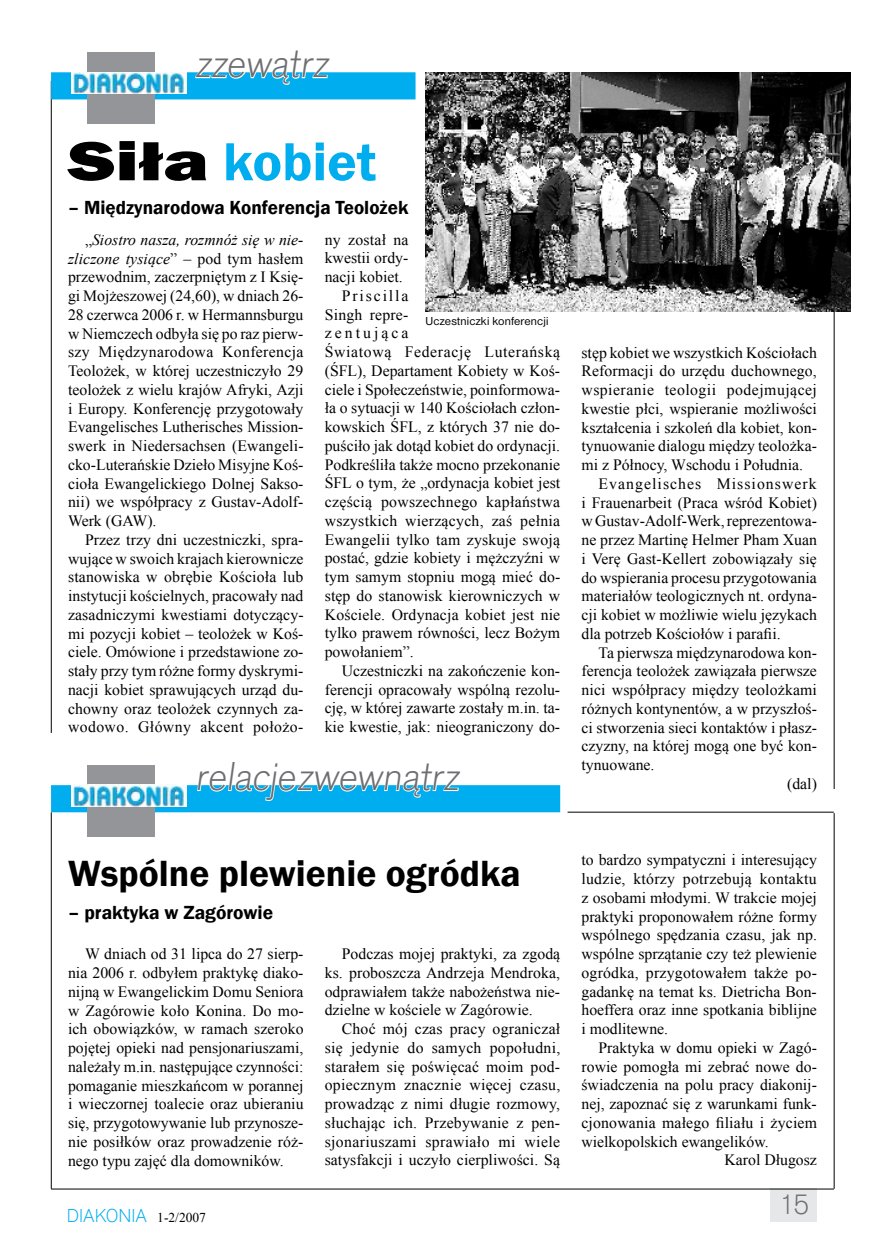
<style>
.page{position:relative;width:885px;height:1259px;background:#fff}
.page>*{position:absolute;margin:0;border:0;box-sizing:border-box;transform-origin:0 0}
.t1{font:600 55.5px "Franklin Gothic";color:#00aeef}
.t2{font:42px "Accius TEE Ligh";color:#6d6e71}
.t3{font:600 37.5px "Franklin Gothic";color:#000}
.t4{font:30px "Accius TEE Ligh";color:#6d6e71}
.t5{font:600 19.5px "Franklin Gothic";color:#000}
.t6{font:19.5px "Accius TEE Ligh";color:#00aeef}
.t7{font:15.75px/18.8px "Times New Roman";color:#000;text-align:justify}
.t8{font:15.75px "Times New Roman";letter-spacing:.03em;color:#000}
.t9{font:15.75px "Times New Roman";letter-spacing:.02em;color:#000}
.t10{font:15.75px "Times New Roman";letter-spacing:.04em;color:#000}
.t11{font:15.75px "Times New Roman";letter-spacing:.065em;color:#000}
.t12{font:15.75px "Times New Roman";letter-spacing:.12em;color:#000}
.t13{font:15.75px "Times New Roman";letter-spacing:.19em;color:#000}
.t14{font:12px "Nimbus San DEE";letter-spacing:.015em;color:#000}
.s1{font-weight:800;font-size:57px;color:#000}
.s2{font-style:italic}
.s3{font-family:"Times New Roman";font-size:13.5px;color:#000}
</style>
<div class="page">
<div style="left:770px;top:1188px;width:46px;height:33px;background:#e6e7e8"></div>
<hr style="left:833px;top:99px;width:1px;height:690px;background:#000">
<hr style="left:51px;top:81px;width:1px;height:652px;background:#000">
<hr style="left:51px;top:1188px;width:782px;height:1px;background:#000">
<div style="left:51px;top:72px;width:364px;height:27px;background:#00aeef"></div>
<div style="left:88px;top:53px;width:67px;height:71px;background:#939598"></div>
<img style="left:71px;top:72px;width:115px;height:22px">
<svg style="left:194px;top:72px;width:137px;height:13px"></svg>
<hr style="left:567px;top:812px;width:266px;height:1px;background:#000">
<div style="left:51px;top:785px;width:509px;height:27px;background:#00aeef"></div>
<div style="left:88px;top:765px;width:67px;height:72px;background:#939598"></div>
<img style="left:71px;top:785px;width:115px;height:22px">
<svg style="left:196px;top:785px;width:266px;height:16px"></svg>
<hr style="left:51px;top:812px;width:1px;height:376px;background:#000">
<hr style="left:833px;top:813px;width:1px;height:375px;background:#000">
<img style="left:425px;top:72px;width:425px;height:239px">
<h2 class="t2" style="left:195px;top:40px;width:141px">z zewątrz</h2>
<h1 class="t1" style="left:68px;top:128px;width:310px"><span class="s1">Siła</span> kobiet</h1>
<p class="t5" style="left:68px;top:195px;width:342px">– Międzynarodowa Konferencja Teolożek</p>
<p class="t7" style="left:68px;top:230px;width:237px;text-indent:17px">„<span class="s2">Siostro nasza, rozmnóż się w nie&shy;zliczone tysiące</span>” – pod tym hasłem przewodnim, zaczerpniętym z I Księ&shy;gi Mojżeszowej (24,60), w dniach 26- 28 czerwca 2006 r. w Hermannsburgu w Niemczech odbyła się po raz pierw&shy;szy Międzynarodowa Konferencja Teolożek, w której uczestniczyło 29 teolożek z wielu krajów Afryki, Azji i Europy. Konferencję przygotowały Evangelisches Lutherisches Mission&shy;swerk in Niedersachsen (Ewangeli&shy;cko-Luterańskie Dzieło Misyjne Koś&shy;cioła Ewangelickiego Dolnej Sakso&shy;nii) we współpracy z Gustav-Adolf-Werk (GAW).</p>
<p class="t7" style="left:68px;top:530px;width:237px;text-indent:17px">Przez trzy dni uczestniczki, spra&shy;wujące w swoich krajach kierownicze stanowiska w obrębie Kościoła lub instytucji kościelnych, pracowały nad zasadniczymi kwestiami dotyczący&shy;mi pozycji kobiet – teolożek w Koś&shy;ciele. Omówione i przedstawione zo&shy;stały przy tym różne formy dyskrymi&shy;nacji kobiet sprawujących urząd du&shy;chowny oraz teolożek czynnych za&shy;wodowo. Główny akcent położo-</p>
<p class="t7" style="left:325px;top:230px;width:85px">ny został na</p>
<p class="t7" style="left:325px;top:248px;width:85px">kwestii ordy-</p>
<p class="t7" style="left:325px;top:267px;width:79px">nacji kobiet.</p>
<p class="t12" style="left:342px;top:285px;width:68px">Priscilla</p>
<p class="t7" style="left:325px;top:305px;width:85px">Singh repre-</p>
<p class="t13" style="left:325px;top:322px;width:85px">zentująca</p>
<p class="t10" style="left:325px;top:341px;width:237px">Światową Federację Luterańską</p>
<p class="t7" style="left:325px;top:361px;width:237px">(ŚFL), Departament Kobiety w Koś-</p>
<p class="t7" style="left:325px;top:380px;width:237px">ciele i Społeczeństwie, poinformowa-</p>
<p class="t7" style="left:325px;top:398px;width:237px">ła o sytuacji w 140 Kościołach człon-</p>
<p class="t7" style="left:325px;top:417px;width:237px">kowskich ŚFL, z których 37 nie do-</p>
<p class="t7" style="left:325px;top:436px;width:237px">puściło jak dotąd kobiet do ordynacji.</p>
<p class="t7" style="left:325px;top:455px;width:237px">Podkreśliła także mocno przekonanie</p>
<p class="t7" style="left:325px;top:473px;width:237px">ŚFL o tym, że „ordynacja kobiet jest</p>
<p class="t9" style="left:325px;top:491px;width:237px">częścią powszechnego kapłaństwa</p>
<p class="t7" style="left:325px;top:511px;width:237px">wszystkich wierzących, zaś pełnia</p>
<p class="t7" style="left:325px;top:530px;width:237px">Ewangelii tylko tam zyskuje swoją</p>
<p class="t7" style="left:325px;top:548px;width:237px">postać, gdzie kobiety i mężczyźni w</p>
<p class="t7" style="left:325px;top:567px;width:237px">tym samym stopniu mogą mieć do-</p>
<p class="t7" style="left:325px;top:586px;width:237px">stęp do stanowisk kierowniczych w</p>
<p class="t7" style="left:325px;top:605px;width:237px">Kościele. Ordynacja kobiet jest nie</p>
<p class="t7" style="left:325px;top:623px;width:237px">tylko prawem równości, lecz Bożym</p>
<p class="t7" style="left:325px;top:642px;width:90px">powołaniem”.</p>
<p class="t7" style="left:342px;top:661px;width:220px">Uczestniczki na zakończenie kon-</p>
<p class="t7" style="left:325px;top:680px;width:237px">ferencji opracowały wspólną rezolu-</p>
<p class="t7" style="left:325px;top:698px;width:236px">cję, w której zawarte zostały m.in. ta-</p>
<p class="t7" style="left:325px;top:717px;width:237px">kie kwestie, jak: nieograniczony do-</p>
<p class="t14" style="left:425px;top:315px;width:124px">Uczestniczki konferencji</p>
<h2 class="t2" style="left:195px;top:753px;width:272px">relacje z wewnątrz</h2>
<p class="t7" style="left:581px;top:343px;width:237px">stęp kobiet we wszystkich Kościołach</p>
<p class="t7" style="left:581px;top:361px;width:237px">Reformacji do urzędu duchownego,</p>
<p class="t8" style="left:581px;top:379px;width:237px">wspieranie teologii podejmującej</p>
<p class="t7" style="left:581px;top:399px;width:237px">kwestie płci, wspieranie możliwości</p>
<p class="t7" style="left:581px;top:418px;width:237px">kształcenia i szkoleń dla kobiet, kon-</p>
<p class="t7" style="left:581px;top:436px;width:237px">tynuowanie dialogu między teolożka-</p>
<p class="t7" style="left:581px;top:455px;width:223px">mi z Północy, Wschodu i Południa.</p>
<p class="t11" style="left:598px;top:473px;width:220px">Evangelisches Missionswerk</p>
<p class="t7" style="left:581px;top:493px;width:237px">i Frauenarbeit (Praca wśród Kobiet)</p>
<p class="t7" style="left:581px;top:511px;width:235px">w Gustav-Adolf-Werk, reprezentowa-</p>
<p class="t7" style="left:581px;top:530px;width:237px">ne przez Martinę Helmer Pham Xuan</p>
<p class="t7" style="left:581px;top:549px;width:237px">i Verę Gast-Kellert zobowiązały się</p>
<p class="t7" style="left:581px;top:568px;width:237px">do wspierania procesu przygotowania</p>
<p class="t7" style="left:581px;top:586px;width:237px">materiałów teologicznych nt. ordyna-</p>
<p class="t7" style="left:581px;top:605px;width:237px">cji kobiet w możliwie wielu językach</p>
<p class="t7" style="left:581px;top:624px;width:201px">dla potrzeb Kościołów i parafii.</p>
<p class="t7" style="left:598px;top:643px;width:220px">Ta pierwsza międzynarodowa kon-</p>
<p class="t7" style="left:581px;top:661px;width:237px">ferencja teolożek zawiązała pierwsze</p>
<p class="t7" style="left:581px;top:680px;width:237px">nici współpracy między teolożkami</p>
<p class="t7" style="left:581px;top:699px;width:236px">różnych kontynentów, a w przyszłoś-</p>
<p class="t7" style="left:581px;top:718px;width:237px">ci stworzenia sieci kontaktów i płasz-</p>
<p class="t7" style="left:581px;top:736px;width:237px">czyzny, na której mogą one być kon-</p>
<p class="t7" style="left:581px;top:755px;width:75px">tynuowane.</p>
<p class="t7" style="left:787px;top:774px;width:31px">(dal)</p>
<h3 class="t3" style="left:68px;top:850px;width:454px">Wspólne plewienie ogródka</h3>
<p class="t5" style="left:68px;top:900px;width:207px">– praktyka w Zagórowie</p>
<p class="t7" style="left:325px;top:944px;width:237px;text-indent:17px">Podczas mojej praktyki, za zgodą ks. proboszcza Andrzeja Mendroka, odprawiałem także nabożeństwa nie&shy;dzielne w kościele w Zagórowie.</p>
<p class="t7" style="left:325px;top:1019px;width:237px;text-indent:17px">Choć mój czas pracy ograniczał się jedynie do samych popołudni, starałem się poświęcać moim pod&shy;opiecznym znacznie więcej czasu, prowadząc z nimi długie rozmowy, słuchając ich. Przebywanie z pen&shy;sjonariuszami sprawiało mi wiele satysfakcji i uczyło cierpliwości. Są</p>
<p class="t7" style="left:68px;top:944px;width:237px;text-indent:17px">W dniach od 31 lipca do 27 sierp&shy;nia 2006 r. odbyłem praktykę diako&shy;nijną w Ewangelickim Domu Seniora w Zagórowie koło Konina. Do mo&shy;ich obowiązków, w ramach szeroko pojętej opieki nad pensjonariuszami, należały m.in. następujące czynności: pomaganie mieszkańcom w porannej i wieczornej toalecie oraz ubieraniu się, przygotowywanie lub przynosze&shy;nie posiłków oraz prowadzenie róż&shy;nego typu zajęć dla domowników.</p>
<p class="t6" style="left:67px;top:1204px;width:141px">DIAKONIA <span class="s3">1-2/2007</span></p>
<p class="t7" style="left:581px;top:850px;width:237px">to bardzo sympatyczni i interesujący ludzie, którzy potrzebują kontaktu z osobami młodymi. W trakcie mojej praktyki proponowałem różne formy wspólnego spędzania czasu, jak np. wspólne sprzątanie czy też plewienie ogródka, przygotowałem także po&shy;gadankę na temat ks. Dietricha Bon&shy;hoeffera oraz inne spotkania biblijne i modlitewne.</p>
<p class="t7" style="left:598px;top:1038px;width:220px">Praktyka w domu opieki w Zagó-</p>
<p class="t7" style="left:581px;top:1056px;width:237px">rowie pomogła mi zebrać nowe do-</p>
<p class="t7" style="left:581px;top:1075px;width:237px">świadczenia na polu pracy diakonij-</p>
<p class="t7" style="left:581px;top:1094px;width:237px">nej, zapoznać się z warunkami funk-</p>
<p class="t7" style="left:581px;top:1113px;width:237px">cjonowania małego filiału i życiem</p>
<p class="t7" style="left:581px;top:1131px;width:189px">wielkopolskich ewangelików.</p>
<p class="t7" style="left:724px;top:1150px;width:94px">Karol Długosz</p>
<h3 class="t4" style="left:778px;top:1188px;width:33px">15</h3>
</div>
